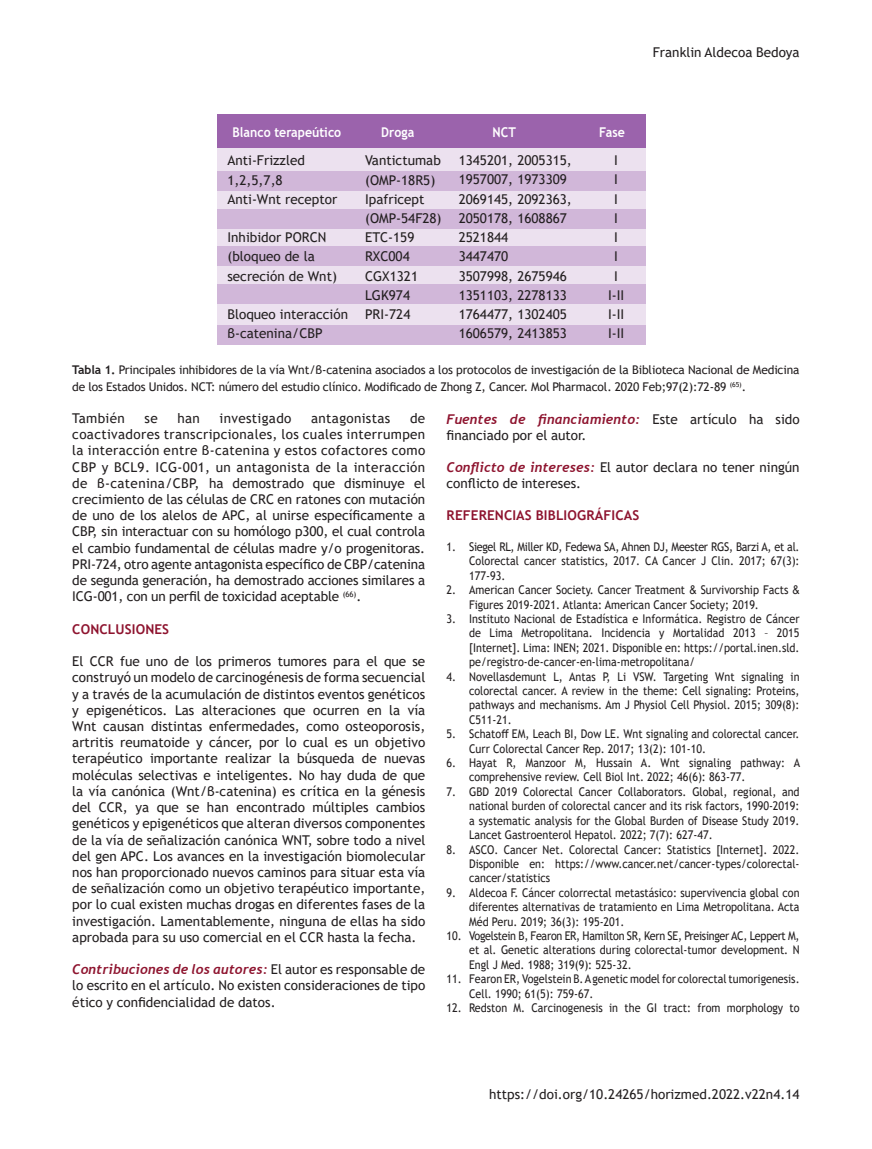
<style>
.page{position:relative;width:872px;height:1149px;background:#fff}
.page>*{position:absolute;margin:0;border:0;box-sizing:border-box;transform-origin:0 0}
.TEXTO_PRINCIPAL_HORI{font:13.5px/19.2px "Trebuchet MS";color:#231f20}
.SUBTITULO_minusculas{font:13.5px/16.2px "Trebuchet MS";color:#231f20}
.SUBTITULO_MINUSCULAS{font:700 13.5px "Trebuchet MS";letter-spacing:.01em;color:#8e142f}
.TEXTO_PRINCIPAL_HORI-2{font:13.5px "Trebuchet MS";letter-spacing:.025em;color:#231f20}
.t1{font:700 13.5px "Trebuchet MS";color:#fff;scale:.91 1}
.ENCABEZADO_AUTOR{font:13.5px "Trebuchet MS";color:#231f20}
.REFERENCIAS_BIBLIOGR{font:12px/14.4px "Trebuchet MS";color:#231f20;text-align:justify;scale:.9 1}
.LEYENDAS_cuadros{font:12px/16.2px "Trebuchet MS";letter-spacing:-.01em;color:#231f20}
.s1{font-weight:700}
.s2{font-family:"Trebuchet";font-weight:700;font-style:italic;color:#8e142f}
.s3{font-family:"Arial"}
</style>
<div class="page">
<div style="left:218px;top:114px;width:427px;height:231px;background:#ece1ef"></div>
<div style="left:218px;top:247px;width:427px;height:19px;background:#d1b7d9"></div>
<div style="left:218px;top:209px;width:427px;height:19px;background:#d1b7d9"></div>
<div style="left:218px;top:171px;width:427px;height:19px;background:#d1b7d9"></div>
<div style="left:218px;top:284px;width:427px;height:20px;background:#d1b7d9"></div>
<div style="left:218px;top:325px;width:427px;height:20px;background:#d1b7d9"></div>
<div style="left:218px;top:114px;width:427px;height:33px;background:#9b63ac"></div>
<p class="t1" style="left:232px;top:124px;width:121px">Blanco terapeútico</p>
<p class="t1" style="left:381px;top:124px;width:38px">Droga</p>
<p class="t1" style="left:492px;top:124px;width:27px">NCT</p>
<p class="t1" style="left:599px;top:124px;width:30px">Fase</p>
<p class="TEXTO_PRINCIPAL_HORI" style="left:227px;top:151px;width:111px">Anti-Frizzled<br>1,2,5,7,8<br>Anti-Wnt receptor</p>
<p class="TEXTO_PRINCIPAL_HORI" style="left:227px;top:228px;width:111px">Inhibidor PORCN (bloqueo de la secreción de Wnt)</p>
<p class="TEXTO_PRINCIPAL_HORI" style="left:227px;top:304px;width:122px">Bloqueo interacción β-catenina/CBP</p>
<p class="TEXTO_PRINCIPAL_HORI" style="left:365px;top:151px;width:78px">Vantictumab (OMP-18R5)<br>Ipafricept (OMP-54F28)<br>ETC-159<br>RXC004<br>CGX1321<br>LGK974<br>PRI-724</p>
<p class="TEXTO_PRINCIPAL_HORI" style="left:459px;top:151px;width:115px">1345201, 2005315,<br>1957007, 1973309<br>2069145, 2092363,<br>2050178, 1608867<br>2521844<br>3447470<br>3507998, 2675946<br>1351103, 2278133<br>1764477, 1302405<br>1606579, 2413853</p>
<p class="TEXTO_PRINCIPAL_HORI" style="left:608px;top:151px;width:18px;text-align:center">I<br>I<br>I<br>I<br>I<br>I<br>I<br>I-II<br>I-II<br>I-II</p>
<p class="ENCABEZADO_AUTOR" style="left:653px;top:43px;width:148px">Franklin Aldecoa Bedoya</p>
<p class="LEYENDAS_cuadros" style="left:72px;top:362px;width:728px"><span class="s1">Tabla 1.</span> Principales inhibidores de la vía Wnt/β-catenina asociados a los protocolos de investigación de la Biblioteca Nacional de Medicina de los Estados Unidos. NCT: número del estudio clínico. Modificado de Zhong Z, Cancer. Mol Pharmacol. 2020 Feb;97(2):72-89 <sup>(65)</sup>.</p>
<p class="TEXTO_PRINCIPAL_HORI-2" style="left:72px;top:409px;width:54px">También</p>
<p class="TEXTO_PRINCIPAL_HORI" style="left:145px;top:408px;width:15px">se</p>
<p class="TEXTO_PRINCIPAL_HORI" style="left:177px;top:408px;width:24px">han</p>
<p class="TEXTO_PRINCIPAL_HORI-2" style="left:219px;top:409px;width:73px">investigado</p>
<p class="TEXTO_PRINCIPAL_HORI-2" style="left:311px;top:409px;width:81px">antagonistas</p>
<p class="SUBTITULO_minusculas" style="left:446px;top:410px;width:354px"><span class="s2">Fuentes de financiamiento:</span> Este artículo ha sido financiado por el autor.</p>
<p class="SUBTITULO_minusculas" style="left:446px;top:459px;width:354px"><span class="s2">Conflicto de intereses:</span> El autor declara no tener ningún conflicto de intereses.</p>
<p class="SUBTITULO_MINUSCULAS" style="left:446px;top:507px;width:194px">REFERENCIAS BIBLIOGRÁFICAS</p>
<p class="REFERENCIAS_BIBLIOGR" style="left:469px;top:539px;width:369px;text-indent:-22px">1. Siegel RL, Miller KD, Fedewa SA, Ahnen DJ, Meester RGS, Barzi A, et al.<br>Colorectal cancer statistics, 2017. CA Cancer J Clin. 2017; 67(3):<br>177-93.</p>
<p class="REFERENCIAS_BIBLIOGR" style="left:469px;top:582px;width:369px;text-indent:-22px">2. American Cancer Society. Cancer Treatment <span class="s3">&amp;</span> Survivorship Facts <span class="s3">&amp;<br></span>Figures 2019-2021. Atlanta: American Cancer Society; 2019.</p>
<p class="REFERENCIAS_BIBLIOGR" style="left:469px;top:611px;width:368px;text-indent:-22px">3. Instituto Nacional de Estadística e Informática. Registro de Cáncer de Lima Metropolitana. Incidencia y Mortalidad 2013 – 2015 [Internet]. Lima: INEN; 2021. Disponible en: https://portal.inen.sld. pe/registro-de-cancer-en-lima-metropolitana/</p>
<p class="REFERENCIAS_BIBLIOGR" style="left:469px;top:668px;width:369px;text-indent:-22px">4. Novellasdemunt L, Antas P, Li VSW. Targeting Wnt signaling in colorectal cancer. A review in the theme: Cell signaling: Proteins, pathways and mechanisms. Am J Physiol Cell Physiol. 2015; 309(8):<br>C511-21.</p>
<p class="REFERENCIAS_BIBLIOGR" style="left:469px;top:726px;width:369px;text-indent:-22px">5. Schatoff EM, Leach BI, Dow LE. Wnt signaling and colorectal cancer.<br>Curr Colorectal Cancer Rep. 2017; 13(2): 101-10.</p>
<p class="REFERENCIAS_BIBLIOGR" style="left:469px;top:755px;width:369px;text-indent:-22px">6. Hayat R, Manzoor M, Hussain A. Wnt signaling pathway: A comprehensive review. Cell Biol Int. 2022; 46(6): 863-77.</p>
<p class="REFERENCIAS_BIBLIOGR" style="left:469px;top:784px;width:369px;text-indent:-22px">7. GBD 2019 Colorectal Cancer Collaborators. Global, regional, and national burden of colorectal cancer and its risk factors, 1990-2019: a systematic analysis for the Global Burden of Disease Study 2019.<br>Lancet Gastroenterol Hepatol. 2022; 7(7): 627-47.</p>
<p class="REFERENCIAS_BIBLIOGR" style="left:469px;top:841px;width:368px;text-indent:-22px">8. ASCO. Cancer Net. Colorectal Cancer: Statistics [Internet]. 2022.<br>Disponible en: https://www.cancer.net/cancer-types/colorectal&shy;cancer/statistics</p>
<p class="REFERENCIAS_BIBLIOGR" style="left:469px;top:884px;width:369px;text-indent:-22px">9. Aldecoa F. Cáncer colorrectal metastásico: supervivencia global con diferentes alternativas de tratamiento en Lima Metropolitana. Acta Méd Peru. 2019; 36(3): 195-201.</p>
<p class="REFERENCIAS_BIBLIOGR" style="left:469px;top:928px;width:369px;text-indent:-22px">10. Vogelstein B, Fearon ER, Hamilton SR, Kern SE, Preisinger AC, Leppert M, et al. Genetic alterations during colorectal-tumor development. N Engl J Med. 1988; 319(9): 525-32.</p>
<p class="REFERENCIAS_BIBLIOGR" style="left:469px;top:971px;width:369px;text-indent:-22px">11. Fearon ER, Vogelstein B. A genetic model for colorectal tumorigenesis.<br>Cell. 1990; 61(5): 759-67.</p>
<p class="REFERENCIAS_BIBLIOGR" style="left:446px;top:1000px;width:394px">12. Redston M. Carcinogenesis in the GI tract: from morphology to</p>
<p class="TEXTO_PRINCIPAL_HORI" style="left:72px;top:410px;width:354px;line-height:16.2px;text-align:justify;text-indent:338px">de coactivadores transcripcionales, los cuales interrumpen la interacción entre β-catenina y estos cofactores como CBP y BCL9. ICG-001, un antagonista de la interacción de β-catenina/CBP, ha demostrado que disminuye el crecimiento de las células de CRC en ratones con mutación de uno de los alelos de APC, al unirse específicamente a CBP, sin interactuar con su homólogo p300, el cual controla el cambio fundamental de células madre y/o progenitoras.<br>PRI-724, otro agente antagonista específico de CBP/catenina de segunda generación, ha demostrado acciones similares a ICG-001, con un perfil de toxicidad aceptable <sup>(66)</sup>.</p>
<p class="SUBTITULO_MINUSCULAS" style="left:72px;top:620px;width:98px">CONCLUSIONES</p>
<p class="TEXTO_PRINCIPAL_HORI" style="left:72px;top:653px;width:354px;line-height:16.2px;text-align:justify">El CCR fue uno de los primeros tumores para el que se construyó un modelo de carcinogénesis de forma secuencial y a través de la acumulación de distintos eventos genéticos y epigenéticos. Las alteraciones que ocurren en la vía Wnt causan distintas enfermedades, como osteoporosis, artritis reumatoide y cáncer, por lo cual es un objetivo terapéutico importante realizar la búsqueda de nuevas moléculas selectivas e inteligentes. No hay duda de que la vía canónica (Wnt/β-catenina) es crítica en la génesis del CCR, ya que se han encontrado múltiples cambios genéticos y epigenéticos que alteran diversos componentes de la vía de señalización canónica WNT, sobre todo a nivel del gen APC. Los avances en la investigación biomolecular nos han proporcionado nuevos caminos para situar esta vía de señalización como un objetivo terapéutico importante, por lo cual existen muchas drogas en diferentes fases de la investigación. Lamentablemente, ninguna de ellas ha sido aprobada para su uso comercial en el CCR hasta la fecha.</p>
<p class="SUBTITULO_minusculas" style="left:72px;top:960px;width:354px;text-align:justify"><span class="s2">Contribuciones de los autores:</span> El autor es responsable de lo escrito en el artículo. No existen consideraciones de tipo ético y confidencialidad de datos.</p>
<p class="TEXTO_PRINCIPAL_HORI" style="left:489px;top:1084px;width:312px">https://doi.org/10.24265/horizmed.2022.v22n4.14</p>
</div>
